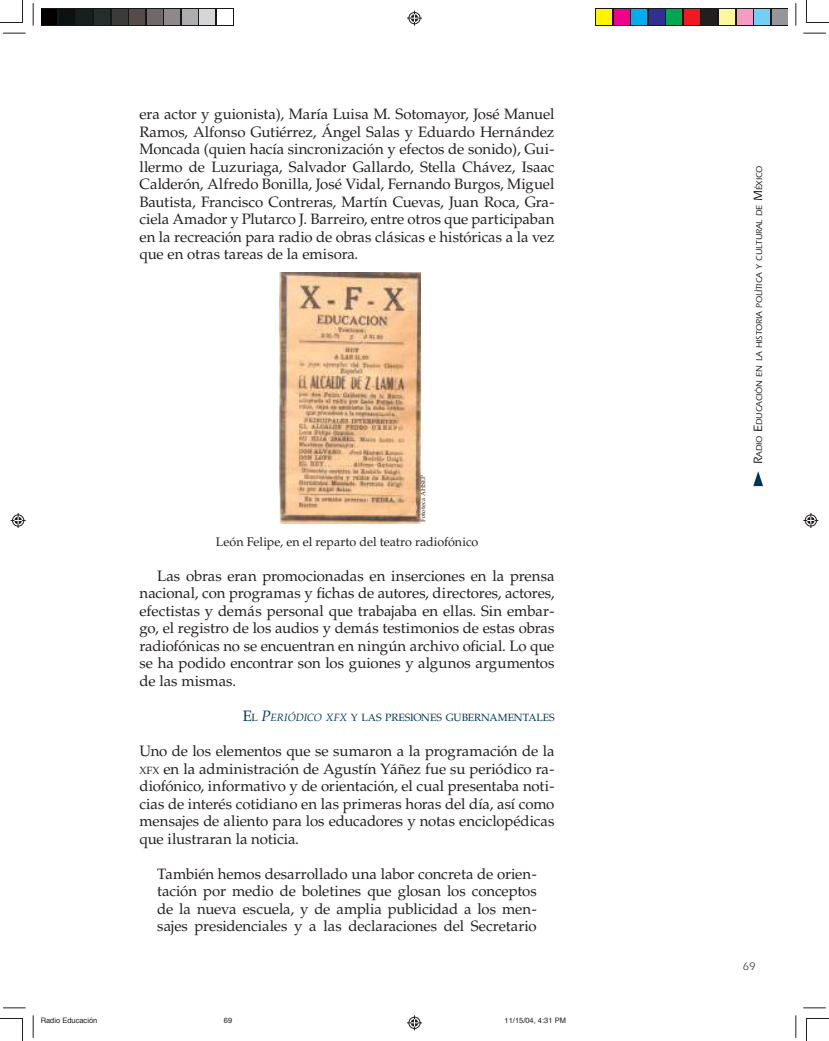
<style>
.page{position:relative;width:829px;height:1041px;background:#fff}
.page>*{position:absolute;margin:0;border:0;box-sizing:border-box;transform-origin:0 0}
.t1{font:15px/17.5px "Palatino";letter-spacing:-.005em;color:#241f1f;text-align:justify}
.t2{font:12.5px "Palatino";color:#241f1f}
.t3{font:11.25px "Itc Eras";color:#241f1f}
.t4{font:10.5px "Palatino";letter-spacing:-.01em;color:#003654}
.t5{font:500 8.75px "Itc Eras";color:#241f1f}
.t6{font:7.5px "Helvetica";color:#241f1f}
.t7{font:6.25px "Palatino";letter-spacing:.015em;color:#241f1f}
.s1{font-size:15px}
.s2{font-style:italic;font-size:15px}
.s3{font-style:italic}
.s4{font-size:10.5px}
.s5{font-size:12.5px}
</style>
<div class="page">
<svg style="left:753px;top:471px;width:9px;height:15px"></svg>
<img style="left:279px;top:272px;width:141px;height:252px">
<svg style="left:41px;top:8px;width:192px;height:18px"></svg>
<div style="left:42px;top:9px;width:15px;height:15px;background:#050000"></div>
<div style="left:59px;top:9px;width:15px;height:15px;background:#0e1112"></div>
<div style="left:77px;top:9px;width:15px;height:15px;background:#191e1f"></div>
<div style="left:94px;top:9px;width:15px;height:15px;background:#272c2c"></div>
<div style="left:112px;top:9px;width:15px;height:15px;background:#3b3b39"></div>
<div style="left:129px;top:9px;width:15px;height:15px;background:#554c49"></div>
<div style="left:147px;top:9px;width:15px;height:15px;background:#6f6969"></div>
<div style="left:164px;top:9px;width:15px;height:15px;background:#8d898b"></div>
<div style="left:182px;top:9px;width:15px;height:15px;background:#afacaf"></div>
<div style="left:199px;top:9px;width:15px;height:15px;background:#d6d5d7"></div>
<div style="left:217px;top:9px;width:15px;height:15px;background:#fff"></div>
<svg style="left:595px;top:8px;width:192px;height:18px"></svg>
<div style="left:596px;top:9px;width:15px;height:15px;background:#fff300"></div>
<div style="left:614px;top:9px;width:15px;height:15px;background:#ee008c"></div>
<div style="left:631px;top:9px;width:15px;height:15px;background:#00aeef"></div>
<div style="left:649px;top:9px;width:15px;height:15px;background:#313092"></div>
<div style="left:666px;top:9px;width:15px;height:15px;background:#00a650"></div>
<div style="left:684px;top:9px;width:15px;height:15px;background:#ef1923"></div>
<div style="left:701px;top:9px;width:15px;height:15px;background:#241f1f"></div>
<div style="left:719px;top:9px;width:15px;height:15px;background:#fff89a"></div>
<div style="left:736px;top:9px;width:15px;height:15px;background:#f69bc2"></div>
<div style="left:754px;top:9px;width:15px;height:15px;background:#72d0f6"></div>
<div style="left:771px;top:9px;width:15px;height:15px;background:#969698"></div>
<svg style="left:33px;top:3px;width:1px;height:23px"></svg>
<svg style="left:3px;top:33px;width:23px;height:1px"></svg>
<svg style="left:795px;top:3px;width:1px;height:23px"></svg>
<svg style="left:803px;top:33px;width:22px;height:1px"></svg>
<svg style="left:33px;top:1015px;width:1px;height:23px"></svg>
<svg style="left:3px;top:1007px;width:23px;height:1px"></svg>
<svg style="left:795px;top:1015px;width:1px;height:23px"></svg>
<svg style="left:803px;top:1007px;width:22px;height:1px"></svg>
<svg style="left:0;top:0;width:23px;height:23px"></svg>
<svg style="left:806px;top:0;width:22px;height:23px"></svg>
<svg style="left:0;top:1018px;width:23px;height:23px"></svg>
<svg style="left:806px;top:1018px;width:22px;height:23px"></svg>
<svg style="left:407px;top:11px;width:15px;height:15px"></svg>
<svg style="left:407px;top:1015px;width:15px;height:15px"></svg>
<svg style="left:11px;top:513px;width:15px;height:15px"></svg>
<svg style="left:803px;top:513px;width:14px;height:15px"></svg>
<p class="t1" style="left:139px;top:105px;width:416px">era actor y guionista), María Luisa M. Sotomayor, José Manuel Ramos, Alfonso Gutiérrez, Ángel Salas y Eduardo Hernández Moncada (quien hacía sincronización y efectos de sonido), Gui&shy;llermo de Luzuriaga, Salvador Gallardo, Stella Chávez, Isaac Calderón, Alfredo Bonilla, José Vidal, Fernando Burgos, Miguel Bautista, Francisco Contreras, Martín Cuevas, Juan Roca, Gra&shy;ciela Amador y Plutarco J. Barreiro, entre otros que participaban en la recreación para radio de obras clásicas e históricas a la vez que en otras tareas de la emisora.</p>
<p class="t7" style="left:419px;top:522px;width:48px;rotate:-90deg">Fototeca AHSEP</p>
<p class="t2" style="left:216px;top:534px;width:264px">León Felipe, en el reparto del teatro radiofónico</p>
<p class="t1" style="left:139px;top:567px;width:416px;text-indent:18px">Las obras eran promocionadas en inserciones en la prensa nacional, con programas y fichas de autores, directores, actores, efectistas y demás personal que trabajaba en ellas. Sin embar&shy;go, el registro de los audios y demás testimonios de estas obras radiofónicas no se encuentran en ningún archivo oficial. Lo que se ha podido encontrar son los guiones y algunos argumentos de las mismas.</p>
<p class="t4" style="left:242px;top:711px;width:313px"><span class="s1">E</span>L <span class="s2">P</span><span class="s3">ERIÓDICO XFX</span> Y LAS PRESIONES GUBERNAMENTALES</p>
<p class="t1" style="left:139px;top:742px;width:416px">Uno de los elementos que se sumaron a la programación de la <span class="s4">XFX</span> en la administración de Agustín Yáñez fue su periódico ra&shy;diofónico, informativo y de orientación, el cual presentaba noti&shy;cias de interés cotidiano en las primeras horas del día, así como mensajes de aliento para los educadores y notas enciclopédicas que ilustraran la noticia.</p>
<p class="t1" style="left:157px;top:865px;width:381px">También hemos desarrollado una labor concreta de orien&shy;tación por medio de boletines que glosan los conceptos de la nueva escuela, y de amplia publicidad a los men&shy;sajes presidenciales y a las declaraciones del Secretario</p>
<p class="t6" style="left:41px;top:1015px;width:58px">Radio Educación</p>
<p class="t6" style="left:224px;top:1015px;width:10px">69</p>
<p class="t6" style="left:504px;top:1015px;width:63px">11/15/04, 4:31 PM</p>
<p class="t5" style="left:754px;top:464px;width:299px;rotate:-90deg"><span class="s5">R</span>ADIO <span class="s5">E</span>DUCACIÓN EN LA HISTORIA POLÍTICA Y CULTURAL DE <span class="s5">M</span>ÉXICO</p>
<p class="t3" style="left:742px;top:960px;width:14px">69</p>
</div>
